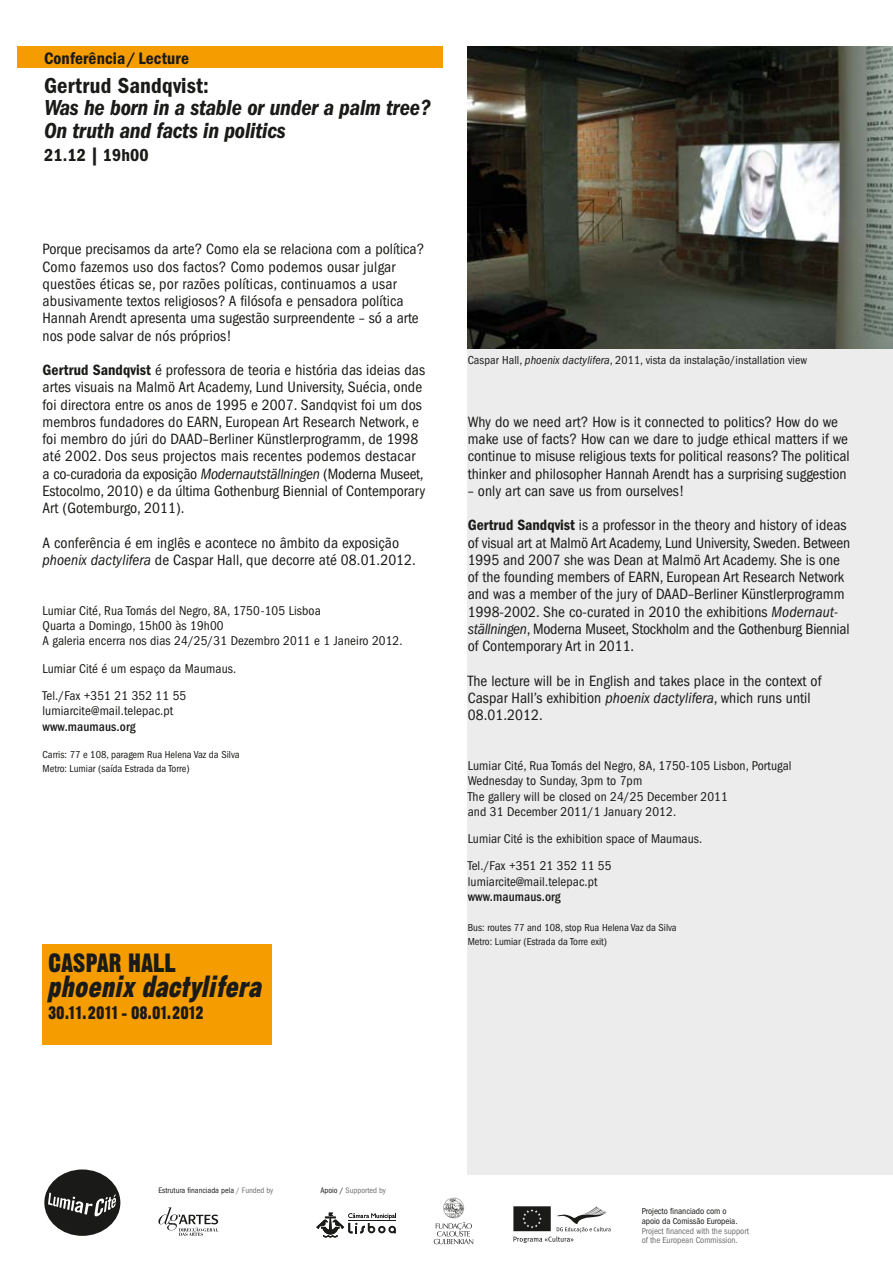
<style>
.page{position:relative;width:893px;height:1263px;background:#fff}
.page>*{position:absolute;margin:0;border:0;box-sizing:border-box;transform-origin:0 0}
.t1{font:italic 100 29.85px "Gothic";color:#1a1a18}
.t2{font:100 25.8px "Gothic";color:#1a1a18}
.t3{font:italic 600 condensed 22.5px/22.5px "Franklin Gothic";letter-spacing:-.01em;color:#1a1a18}
.t4{font:600 condensed 22.5px "Franklin Gothic";letter-spacing:.01em;color:#1a1a18}
.t5{font:600 condensed 18px "Franklin Gothic";letter-spacing:.01em;color:#1a1a18}
.t6{font:100 17.55px "Gothic";color:#1a1a18}
.t7{font:600 condensed 17.25px "Franklin Gothic";letter-spacing:.01em;color:#1a1a18}
.t8{font:condensed 15.45px/17.2px "Franklin Gothic";letter-spacing:.005em;color:#1a1a18}
.t9{font:condensed 13.2px/15.3px "Franklin Gothic";letter-spacing:.01em;color:#1a1a18}
.t10{font:500 condensed 13.2px "Franklin Gothic";letter-spacing:.01em;color:#1a1a18}
.t11{font:condensed 12px "Franklin Gothic";letter-spacing:.01em;color:#1a1a18}
.t12{font:condensed 10.5px/13.8px "Franklin Gothic";color:#1a1a18}
.t13{font:condensed 9px/9.8px "Franklin Gothic";letter-spacing:-.005em;color:#6f6f6e}
.t14{font:condensed 9px/9.8px "Franklin Gothic";letter-spacing:-.005em;color:#1a1a18}
.t15{font:condensed 8.25px "Franklin Gothic";color:#1a1a18}
.t16{font:condensed 8.25px "Franklin Gothic";color:#6f6f6e}
.s1{font-weight:600}
.s2{font-style:italic}
.s3{color:#6f6f6e}
.s4{color:#1a1a18}
</style>
<div class="page">
<div style="left:468px;top:345px;width:425px;height:829px;background:#ececed"></div>
<img style="left:468px;top:47px;width:425px;height:302px">
<div style="left:17px;top:47px;width:425px;height:21px;background:#f59c00"></div>
<div style="left:43px;top:945px;width:229px;height:100px;background:#f59c00"></div>
<svg style="left:44px;top:1169px;width:76px;height:67px"></svg>
<svg style="left:158px;top:1207px;width:60px;height:29px"></svg>
<svg style="left:316px;top:1212px;width:80px;height:25px"></svg>
<svg style="left:513px;top:1206px;width:98px;height:37px"></svg>
<svg style="left:434px;top:1197px;width:39px;height:47px"></svg>
<p class="t7" style="left:44px;top:49px;width:146px">Conferência / Lecture</p>
<h3 class="t4" style="left:44px;top:72px;width:166px">Gertrud Sandqvist:</h3>
<h3 class="t3" style="left:44px;top:97px;width:388px">Was he born in a stable or under a palm tree?<br>On truth and facts in politics</h3>
<p class="t5" style="left:44px;top:145px;width:106px">21.12 | 19h00</p>
<p class="t8" style="left:43px;top:241px;width:383px">Porque precisamos da arte? Como ela se relaciona com a política?<br>Como fazemos uso dos factos? Como podemos ousar julgar questões éticas se, por razões políticas, continuamos a usar abusivamente textos religiosos? A filósofa e pensadora política Hannah Arendt apresenta uma sugestão surpreendente – só a arte nos pode salvar de nós próprios!</p>
<p class="t8" style="left:43px;top:362px;width:384px"><span class="s1">Gertrud Sandqvist</span> é professora de teoria e história das ideias das artes visuais na Malmö Art Academy, Lund University, Suécia, onde foi directora entre os anos de 1995 e 2007. Sandqvist foi um dos membros fundadores do EARN, European Art Research Network, e foi membro do júri do DAAD–Berliner Künstlerprogramm, de 1998 até 2002. Dos seus projectos mais recentes podemos destacar a co-curadoria da exposição <span class="s2">Modernautställningen</span> (Moderna Museet, Estocolmo, 2010) e da última Gothenburg Biennial of Contemporary Art (Gotemburgo, 2011).</p>
<p class="t8" style="left:43px;top:534px;width:375px">A conferência é em inglês e acontece no âmbito da exposição <span class="s2">phoenix dactylifera</span> de Caspar Hall, que decorre até 08.01.2012.</p>
<p class="t9" style="left:43px;top:603px;width:362px">Lumiar Cité, Rua Tomás del Negro, 8A, 1750-105 Lisboa<br>Quarta a Domingo, 15h00 às 19h00<br>A galeria encerra nos dias 24/25/31 Dezembro 2011 e 1 Janeiro 2012.</p>
<p class="t9" style="left:43px;top:655px;width:195px;line-height:27.3px">Lumiar Cité é um espaço da Maumaus.<br>Tel./Fax +351 21 352 11 55</p>
<p class="t9" style="left:43px;top:703px;width:132px">lumiarcite@mail.telepac.pt</p>
<p class="t10" style="left:43px;top:719px;width:95px">www.maumaus.org</p>
<p class="t12" style="left:43px;top:748px;width:198px">Carris: 77 e 108, paragem Rua Helena Vaz da Silva<br>Metro: Lumiar (saída Estrada da Torre)</p>
<h2 class="t2" style="left:49px;top:946px;width:129px">CASPAR HALL</h2>
<h1 class="t1" style="left:47px;top:968px;width:222px">phoenixdactylifera</h1>
<p class="t6" style="left:49px;top:1001px;width:156px">30.11.2011 - 08.01.2012</p>
<p class="t11" style="left:468px;top:353px;width:341px">Caspar Hall, <span class="s2">phoenix dactylifera</span>, 2011, vista da instalação/installation view</p>
<p class="t8" style="left:468px;top:413px;width:383px">Why do we need art? How is it connected to politics? How do we make use of facts? How can we dare to judge ethical matters if we continue to misuse religious texts for political reasons? The political thinker and philosopher Hannah Arendt has a surprising suggestion</p>
<p class="t8" style="left:468px;top:482px;width:218px">– only art can save us from ourselves!</p>
<p class="t8" style="left:468px;top:517px;width:384px"><span class="s1">Gertrud Sandqvist</span> is a professor in the theory and history of ideas of visual art at Malmö Art Academy, Lund University, Sweden. Between 1995 and 2007 she was Dean at Malmö Art Academy. She is one of the founding members of EARN, European Art Research Network and was a member of the jury of DAAD–Berliner Künstlerprogramm 1998-2002. She co-curated in 2010 the exhibitions <span class="s2">Modernaut&shy;ställningen</span>, Moderna Museet, Stockholm and the Gothenburg Biennial of Contemporary Art in 2011.</p>
<p class="t8" style="left:468px;top:672px;width:355px">The lecture will be in English and takes place in the context of<br>Caspar Hall’s exhibition <span class="s2">phoenix dactylifera</span>, which runs until<br>08.01.2012.</p>
<p class="t9" style="left:468px;top:758px;width:325px">Lumiar Cité, Rua Tomás del Negro, 8A, 1750-105 Lisbon, Portugal Wednesday to Sunday, 3pm to 7pm<br>The gallery will be closed on 24/25 December 2011<br>and 31 December 2011/1 January 2012.</p>
<p class="t9" style="left:468px;top:825px;width:236px;line-height:27.3px">Lumiar Cité is the exhibition space of Maumaus.<br>Tel./Fax +351 21 352 11 55</p>
<p class="t9" style="left:468px;top:874px;width:131px">lumiarcite@mail.telepac.pt</p>
<p class="t10" style="left:468px;top:889px;width:95px">www.maumaus.org</p>
<p class="t12" style="left:468px;top:921px;width:210px">Bus: routes 77 and 108, stop Rua Helena Vaz da Silva<br>Metro: Lumiar (Estrada da Torre exit)</p>
<p class="t15" style="left:158px;top:1185px;width:117px">Estrutura financiada pela <span class="s3">/ Funded by</span></p>
<p class="t16" style="left:320px;top:1185px;width:67px"><span class="s4">Apoio /</span> Supported by</p>
<p class="t14" style="left:642px;top:1206px;width:97px">Projecto financiado com o apoio da Comissão Europeia.</p>
<p class="t13" style="left:642px;top:1226px;width:109px">Project financed with the support of the European Commission.</p>
</div>
